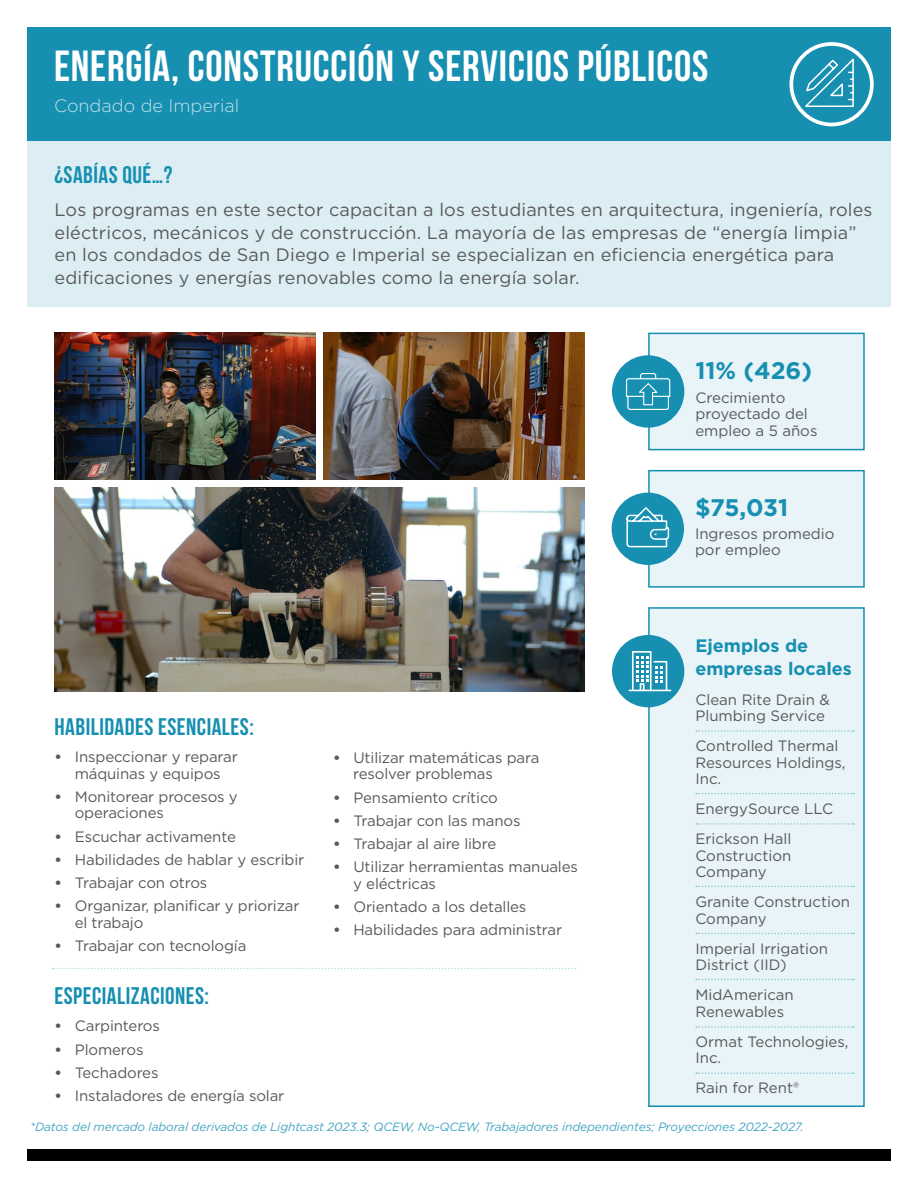
<style>
.page{position:relative;width:918px;height:1188px;background:#fff}
.page>*{position:absolute;margin:0;border:0;box-sizing:border-box;transform-origin:0 0}
.t1{font:43.5px "Bebas Neue";letter-spacing:.02em;color:#fff}
.t2{font:24px "Bebas Neue";letter-spacing:.02em;color:#168fb1}
.t3{font:700 24px "Gotham";color:#168fb1}
.t4{font:18px/22.5px "Gotham";letter-spacing:.01em;color:#58595b}
.t5{font:700 18px/22.5px "Gotham";color:#168fb1}
.t6{font:300 18px "Gotham";color:#fff}
.t7{font:15px/16.5px "Gotham";letter-spacing:-.01em;color:#58595b}
.t8{font:italic 12px "Gotham";letter-spacing:-.01em;color:#45a5c1}
.s1{font-weight:700}
</style>
<div class="page">
<div style="left:27px;top:27px;width:864px;height:114px;background:#168fb1"></div>
<div style="left:27px;top:141px;width:864px;height:166px;background:#dceef3"></div>
<svg style="left:52px;top:968px;width:524px;height:1px"></svg>
<div style="left:27px;top:1149px;width:864px;height:12px;background:#000"></div>
<div style="left:648px;top:470px;width:217px;height:118px;background:#e8f4f7;border:2px solid #168fb1"></div>
<div style="left:612px;top:493px;width:72px;height:72px;background:#168fb1;border-radius:50%"></div>
<svg style="left:626px;top:507px;width:44px;height:41px"></svg>
<div style="left:648px;top:607px;width:217px;height:500px;background:#e8f4f7;border:2px solid #168fb1"></div>
<div style="left:612px;top:635px;width:72px;height:72px;background:#168fb1;border-radius:50%"></div>
<svg style="left:628px;top:651px;width:43px;height:40px"></svg>
<svg style="left:696px;top:730px;width:158px;height:2px"></svg>
<svg style="left:696px;top:823px;width:158px;height:2px"></svg>
<svg style="left:696px;top:793px;width:158px;height:1px"></svg>
<svg style="left:696px;top:886px;width:158px;height:1px"></svg>
<svg style="left:696px;top:1026px;width:158px;height:2px"></svg>
<svg style="left:696px;top:1072px;width:158px;height:2px"></svg>
<svg style="left:696px;top:933px;width:158px;height:1px"></svg>
<svg style="left:696px;top:979px;width:158px;height:1px"></svg>
<div style="left:789px;top:42px;width:85px;height:84px;border:4px solid #fff;border-radius:50%"></div>
<svg style="left:802px;top:57px;width:52px;height:50px"></svg>
<div style="left:648px;top:333px;width:217px;height:117px;background:#e8f4f7;border:2px solid #168fb1"></div>
<div style="left:612px;top:355px;width:72px;height:73px;background:#168fb1;border-radius:50%"></div>
<svg style="left:626px;top:372px;width:45px;height:39px"></svg>
<img style="left:54px;top:488px;width:531px;height:203px">
<img style="left:54px;top:333px;width:261px;height:147px">
<img style="left:324px;top:333px;width:261px;height:147px">
<h1 class="t1" style="left:54px;top:42px;width:656px">ENERGÍA, CONSTRUCCIÓN Y SERVICIOS PÚBLICOS</h1>
<p class="t6" style="left:54px;top:94px;width:187px">Condado de Imperial</p>
<h2 class="t2" style="left:54px;top:161px;width:119px">¿SABÍAS QUÉ…?</h2>
<p class="t4" style="left:54px;top:198px;width:820px">Los programas en este sector capacitan a los estudiantes en arquitectura, ingeniería, roles eléctricos, mecánicos y de construcción. La mayoría de las empresas de “energía limpia” en los condados de San Diego e Imperial se especializan en eficiencia energética para edificaciones y energías renovables como la energía solar.</p>
<h2 class="t3" style="left:695px;top:355px;width:118px">11% (426)</h2>
<p class="t7" style="left:695px;top:389px;width:124px">Crecimiento proyectado del empleo a 5 años</p>
<h2 class="t3" style="left:695px;top:491px;width:95px">$75,031</h2>
<p class="t7" style="left:695px;top:525px;width:141px">Ingresos promedio por empleo</p>
<p class="t5" style="left:695px;top:635px;width:158px">Ejemplos de empresas locales</p>
<p class="t7" style="left:695px;top:691px;width:136px">Clean Rite Drain &amp;<br>Plumbing Service</p>
<p class="t7" style="left:695px;top:737px;width:152px">Controlled Thermal<br>Resources Holdings,<br>Inc.</p>
<p class="t7" style="left:695px;top:794px;width:139px;line-height:30px">EnergySource LLC<br>Erickson Hall</p>
<p class="t7" style="left:695px;top:847px;width:98px">Construction<br>Company</p>
<p class="t7" style="left:695px;top:893px;width:156px">Granite Construction<br>Company</p>
<p class="t7" style="left:695px;top:940px;width:134px">Imperial Irrigation<br>District (IID)</p>
<p class="t7" style="left:695px;top:986px;width:100px">MidAmerican<br>Renewables</p>
<p class="t7" style="left:695px;top:1033px;width:155px">Ormat Technologies,<br>Inc.</p>
<p class="t7" style="left:695px;top:1079px;width:105px">Rain for Rent®</p>
<h2 class="t2" style="left:54px;top:713px;width:201px">HABILIDADES ESENCIALES:</h2>
<p class="t7" style="left:54px;top:748px;width:185px;text-align:center"><span class="s1">•</span> Inspeccionar y reparar máquinas y equipos</p>
<p class="t7" style="left:75px;top:788px;width:165px;text-indent:-20px"><span class="s1">•</span> Monitorear procesos y operaciones</p>
<p class="t7" style="left:54px;top:828px;width:183px"><span class="s1">•</span> Escuchar activamente</p>
<p class="t7" style="left:54px;top:851px;width:251px"><span class="s1">•</span> Habilidades de hablar y escribir</p>
<p class="t7" style="left:54px;top:874px;width:154px"><span class="s1">•</span> Trabajar con otros</p>
<p class="t7" style="left:75px;top:898px;width:226px;text-indent:-20px"><span class="s1">•</span> Organizar, planificar y priorizar el trabajo</p>
<p class="t7" style="left:54px;top:937px;width:193px"><span class="s1">•</span> Trabajar con tecnología</p>
<h2 class="t2" style="left:54px;top:982px;width:156px">ESPECIALIZACIONES:</h2>
<p class="t7" style="left:54px;top:1017px;width:107px"><span class="s1">•</span> Carpinteros</p>
<p class="t7" style="left:54px;top:1041px;width:91px"><span class="s1">•</span> Plomeros</p>
<p class="t7" style="left:54px;top:1064px;width:105px"><span class="s1">•</span> Techadores</p>
<p class="t7" style="left:54px;top:1087px;width:231px"><span class="s1">•</span> Instaladores de energía solar</p>
<p class="t8" style="left:30px;top:1119px;width:775px">*Datos del mercado laboral derivados de Lightcast 2023.3; QCEW, No-QCEW, Trabajadores independientes; Proyecciones 2022-2027.</p>
<p class="t7" style="left:353px;top:749px;width:188px;text-indent:-20px"><span class="s1">•</span> Utilizar matemáticas para resolver problemas</p>
<p class="t7" style="left:333px;top:789px;width:166px"><span class="s1">•</span> Pensamiento crítico</p>
<p class="t7" style="left:333px;top:812px;width:189px"><span class="s1">•</span> Trabajar con las manos</p>
<p class="t7" style="left:333px;top:835px;width:165px"><span class="s1">•</span> Trabajar al aire libre</p>
<p class="t7" style="left:353px;top:858px;width:226px;text-indent:-20px"><span class="s1">•</span> Utilizar herramientas manuales y eléctricas</p>
<p class="t7" style="left:333px;top:898px;width:195px"><span class="s1">•</span> Orientado a los detalles</p>
<p class="t7" style="left:333px;top:921px;width:231px"><span class="s1">•</span> Habilidades para administrar</p>
</div>
